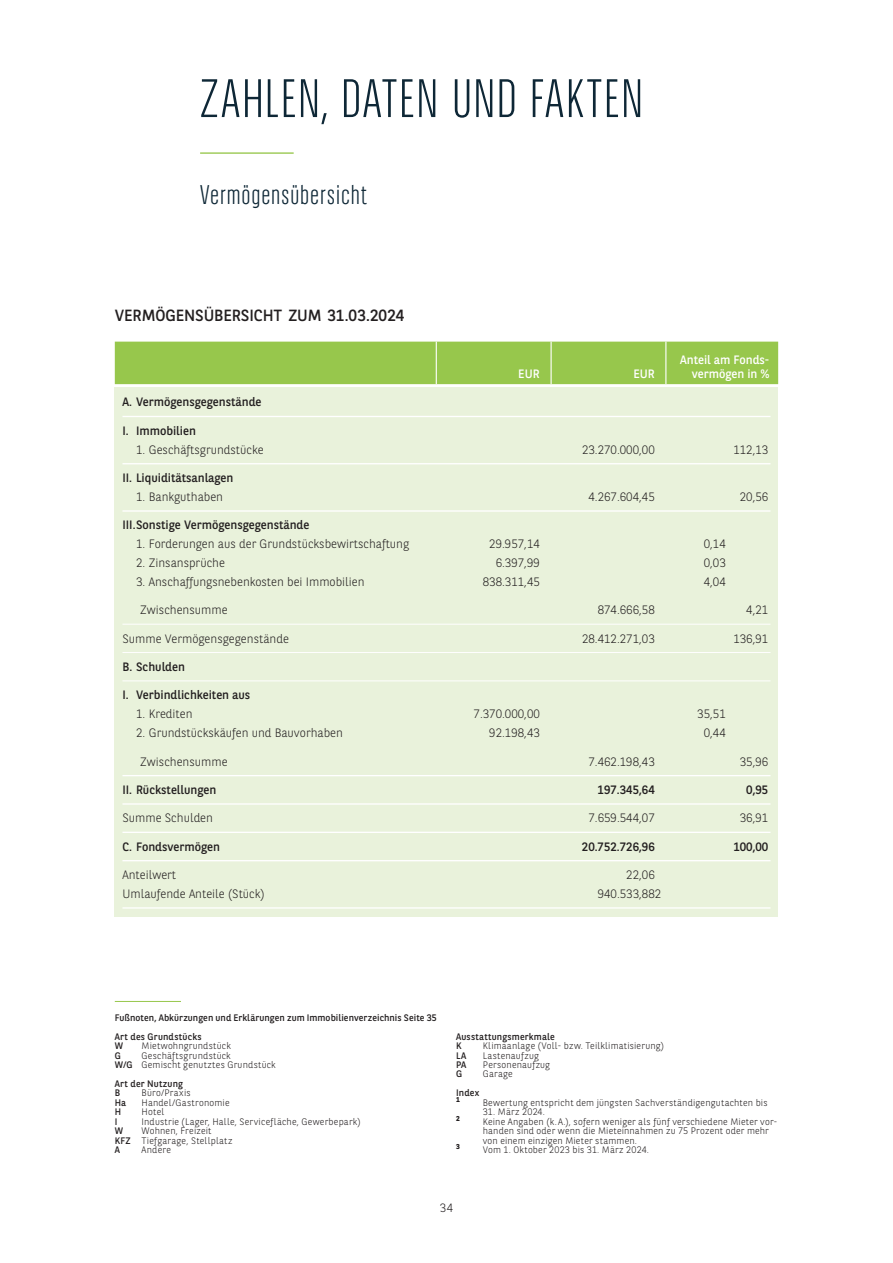
<style>
.page{position:relative;width:893px;height:1263px;background:#fff}
.page>*{position:absolute;margin:0;border:0;box-sizing:border-box;transform-origin:0 0}
.t1{font:300 54px "BNPP Sans Condensed";letter-spacing:.025em;color:#0e2736}
.t2{font:300 27px "BNPP Sans Condensed";letter-spacing:.035em;color:#0e2736}
.t3{font:16.2px "BNPP Sans";letter-spacing:-.01em;color:#231f20}
.t4{font:300 12.15px "BNPP Sans";color:#231f20}
.t5{font:12.15px "BNPP Sans";color:#231f20}
.t6{font:12.15px "BNPP Sans";color:#fff}
.t7{font:300 12px "BNPP Sans";color:#231f20}
.t8{font:300 9.45px/9.4px "BNPP Sans";letter-spacing:.02em;color:#231f20}
.t9{font:9.45px/9.4px "BNPP Sans";letter-spacing:.015em;color:#231f20}
.t10{font:700 7.05px "BNPP Sans";color:#231f20}
.s1{font-weight:400}
</style>
<div class="page">
<hr style="left:200px;top:152px;width:94px;height:2px;background:#97c74c">
<div style="left:115px;top:342px;width:663px;height:42px;background:#97c74c"></div>
<hr style="left:436px;top:342px;width:1px;height:42px;background:#fff">
<hr style="left:550px;top:342px;width:2px;height:42px;background:#fff">
<hr style="left:665px;top:342px;width:1px;height:42px;background:#fff">
<hr style="left:115px;top:1001px;width:66px;height:1px;background:#97c74c">
<div style="left:115px;top:387px;width:663px;height:530px;background:#e9f2db"></div>
<hr style="left:122px;top:416px;width:648px;height:1px;background:#fff">
<hr style="left:122px;top:463px;width:648px;height:1px;background:#fff">
<hr style="left:122px;top:510px;width:648px;height:2px;background:#fff">
<hr style="left:122px;top:624px;width:648px;height:1px;background:#fff">
<hr style="left:122px;top:652px;width:648px;height:1px;background:#fff">
<hr style="left:122px;top:680px;width:648px;height:1px;background:#fff">
<hr style="left:122px;top:775px;width:648px;height:1px;background:#fff">
<hr style="left:122px;top:803px;width:648px;height:2px;background:#fff">
<hr style="left:122px;top:832px;width:648px;height:1px;background:#fff">
<hr style="left:122px;top:860px;width:648px;height:1px;background:#fff">
<hr style="left:122px;top:907px;width:648px;height:2px;background:#fff">
<h1 class="t1" style="left:200px;top:65px;width:445px">ZAHLEN, DATEN UND FAKTEN</h1>
<h2 class="t2" style="left:200px;top:178px;width:168px">Vermögensübersicht</h2>
<h3 class="t3" style="left:115px;top:305px;width:291px">VERMÖGENSÜBERSICHT ZUM 31.03.2024</h3>
<p class="t6" style="left:680px;top:351px;width:91px">Anteil am Fonds-</p>
<p class="t6" style="left:518px;top:365px;width:23px">EUR</p>
<p class="t6" style="left:634px;top:365px;width:23px">EUR</p>
<p class="t6" style="left:692px;top:365px;width:79px">vermögen in %</p>
<p class="t5" style="left:122px;top:394px;width:141px">A. Vermögensgegenstände</p>
<p class="t5" style="left:122px;top:422px;width:75px">I. Immobilien</p>
<p class="t4" style="left:136px;top:441px;width:129px">1. Geschäftsgrundstücke</p>
<p class="t4" style="left:582px;top:441px;width:74px">23.270.000,00</p>
<p class="t4" style="left:733px;top:441px;width:36px">112,13</p>
<p class="t5" style="left:122px;top:469px;width:112px">II. Liquiditätsanlagen</p>
<p class="t4" style="left:136px;top:488px;width:89px">1. Bankguthaben</p>
<p class="t4" style="left:588px;top:488px;width:68px">4.267.604,45</p>
<p class="t4" style="left:740px;top:488px;width:30px">20,56</p>
<p class="t5" style="left:122px;top:517px;width:188px">III. Sonstige Vermögensgegenstände</p>
<p class="t4" style="left:136px;top:536px;width:275px">1. Forderungen aus der Grundstücksbewirtschaftung</p>
<p class="t4" style="left:489px;top:536px;width:52px">29.957,14</p>
<p class="t4" style="left:704px;top:536px;width:24px">0,14</p>
<p class="t4" style="left:136px;top:554px;width:90px">2. Zinsansprüche</p>
<p class="t4" style="left:496px;top:554px;width:46px">6.397,99</p>
<p class="t4" style="left:704px;top:554px;width:24px">0,03</p>
<p class="t4" style="left:136px;top:573px;width:230px">3. Anschaffungsnebenkosten bei Immobilien</p>
<p class="t4" style="left:483px;top:573px;width:59px">838.311,45</p>
<p class="t4" style="left:704px;top:573px;width:24px">4,04</p>
<p class="t4" style="left:140px;top:602px;width:89px">Zwischensumme</p>
<p class="t4" style="left:598px;top:602px;width:59px">874.666,58</p>
<p class="t4" style="left:746px;top:602px;width:24px">4,21</p>
<p class="t4" style="left:122px;top:630px;width:168px">Summe Vermögensgegenstände</p>
<p class="t4" style="left:582px;top:630px;width:74px">28.412.271,03</p>
<p class="t4" style="left:733px;top:630px;width:36px">136,91</p>
<p class="t5" style="left:122px;top:658px;width:64px">B. Schulden</p>
<p class="t5" style="left:122px;top:687px;width:129px">I. Verbindlichkeiten aus</p>
<p class="t4" style="left:136px;top:706px;width:58px">1. Krediten</p>
<p class="t4" style="left:474px;top:706px;width:68px">7.370.000,00</p>
<p class="t4" style="left:697px;top:706px;width:30px">35,51</p>
<p class="t4" style="left:136px;top:725px;width:208px">2. Grundstückskäufen und Bauvorhaben</p>
<p class="t4" style="left:489px;top:725px;width:52px">92.198,43</p>
<p class="t4" style="left:704px;top:725px;width:24px">0,44</p>
<p class="t4" style="left:140px;top:753px;width:89px">Zwischensumme</p>
<p class="t4" style="left:588px;top:753px;width:68px">7.462.198,43</p>
<p class="t4" style="left:740px;top:753px;width:30px">35,96</p>
<p class="t5" style="left:122px;top:781px;width:95px">II. Rückstellungen</p>
<p class="t5" style="left:598px;top:781px;width:59px">197.345,64</p>
<p class="t5" style="left:746px;top:781px;width:24px">0,95</p>
<p class="t4" style="left:122px;top:810px;width:92px">Summe Schulden</p>
<p class="t4" style="left:588px;top:810px;width:68px">7.659.544,07</p>
<p class="t4" style="left:740px;top:810px;width:30px">36,91</p>
<p class="t5" style="left:122px;top:838px;width:99px">C. Fondsvermögen</p>
<p class="t5" style="left:582px;top:838px;width:74px">20.752.726,96</p>
<p class="t5" style="left:733px;top:838px;width:37px">100,00</p>
<p class="t4" style="left:122px;top:866px;width:55px">Anteilwert</p>
<p class="t4" style="left:626px;top:866px;width:30px">22,06</p>
<p class="t4" style="left:122px;top:885px;width:144px">Umlaufende Anteile (Stück)</p>
<p class="t4" style="left:598px;top:885px;width:65px">940.533,882</p>
<p class="t9" style="left:115px;top:1007px;width:324px;line-height:18.9px">Fußnoten, Abkürzungen und Erklärungen zum Immobilienverzeichnis Seite 35<br>Art des Grundstücks</p>
<p class="t9" style="left:115px;top:1040px;width:10px">W</p>
<p class="t8" style="left:142px;top:1040px;width:91px">Mietwohngrundstück</p>
<p class="t9" style="left:115px;top:1050px;width:8px">G</p>
<p class="t8" style="left:115px;top:1050px;width:162px;text-indent:27px">Geschäftsgrundstück<br><span class="s1">W/G</span> Gemischt genutztes Grundstück</p>
<p class="t9" style="left:115px;top:1078px;width:70px">Art der Nutzung<br>B</p>
<p class="t8" style="left:142px;top:1088px;width:51px">Büro/Praxis</p>
<p class="t9" style="left:115px;top:1097px;width:13px">Ha</p>
<p class="t8" style="left:142px;top:1097px;width:90px">Handel/Gastronomie</p>
<p class="t9" style="left:115px;top:1107px;width:8px">H</p>
<p class="t8" style="left:142px;top:1107px;width:24px">Hotel</p>
<p class="t9" style="left:115px;top:1116px;width:4px">I</p>
<p class="t8" style="left:142px;top:1116px;width:221px">Industrie (Lager, Halle, Servicefläche, Gewerbepark)</p>
<p class="t9" style="left:115px;top:1126px;width:10px">W</p>
<p class="t8" style="left:115px;top:1126px;width:119px;text-indent:27px">Wohnen, Freizeit<br><span class="s1">KFZ</span> Tiefgarage, Stellplatz<br><span class="s1">A</span></p>
<p class="t8" style="left:142px;top:1144px;width:31px">Andere</p>
<p class="t9" style="left:456px;top:1031px;width:100px">Ausstattungsmerkmale<br>K</p>
<p class="t8" style="left:483px;top:1040px;width:183px">Klimaanlage (Voll- bzw. Teilklimatisierung)</p>
<p class="t9" style="left:456px;top:1050px;width:12px">LA</p>
<p class="t8" style="left:483px;top:1050px;width:57px">Lastenaufzug</p>
<p class="t9" style="left:456px;top:1059px;width:12px">PA</p>
<p class="t8" style="left:483px;top:1059px;width:69px">Personenaufzug</p>
<p class="t9" style="left:456px;top:1069px;width:8px">G</p>
<p class="t8" style="left:483px;top:1069px;width:31px">Garage</p>
<p class="t9" style="left:456px;top:1088px;width:25px">Index</p>
<p class="t10" style="left:456px;top:1094px;width:5px">1</p>
<p class="t8" style="left:483px;top:1097px;width:286px">Bewertung entspricht dem jüngsten Sachverständigengutachten bis</p>
<p class="t8" style="left:483px;top:1107px;width:64px">31. März 2024.</p>
<p class="t10" style="left:456px;top:1113px;width:5px">2</p>
<p class="t8" style="left:483px;top:1116px;width:296px">Keine Angaben (k.A.), sofern weniger als fünf verschiedene Mieter vor&shy;handen sind oder wenn die Mieteinnahmen zu 75 Prozent oder mehr von einem einzigen Mieter stammen.</p>
<p class="t10" style="left:456px;top:1142px;width:5px">3</p>
<p class="t8" style="left:483px;top:1144px;width:168px">Vom 1. Oktober 2023 bis 31. März 2024.</p>
<p class="t7" style="left:440px;top:1199px;width:15px">34</p>
</div>
